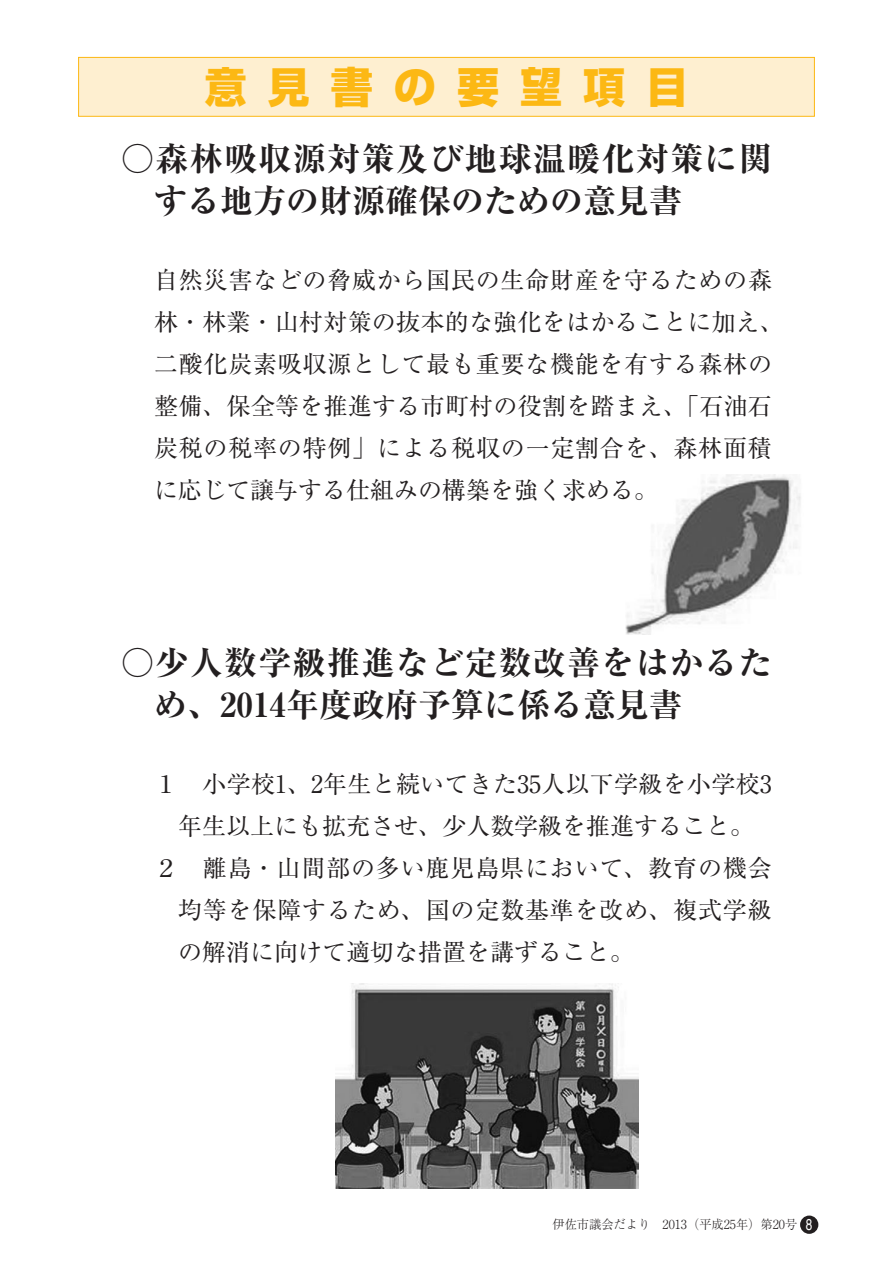
<style>
.page{position:relative;width:893px;height:1263px;background:#fff}
.page>*{position:absolute;margin:0;border:0;box-sizing:border-box;transform-origin:0 0}
.t1{font:800 42px "Shin Go Pr 5";letter-spacing:.5em;color:#fcb814}
.t2{font:700 expanded 33px/42px "Ryumin Pr 6 N";letter-spacing:.04em;color:#231f20}
.t3{font:24px/42px "Ryumin Pr 6 N";letter-spacing:.015em;color:#231f20}
.t4{font:24px "Ryumin Pr 6 N";letter-spacing:.035em;color:#231f20}
.t5{font:15.75px "Helvetica";color:#fff;scale:.75 1}
.t6{font:300 12.45px "Ryumin Pr 5";color:#231f20}
</style>
<div class="page">
<img style="left:625px;top:474px;width:176px;height:160px">
<img style="left:335px;top:983px;width:304px;height:206px">
<div style="left:800px;top:1215px;width:18px;height:19px;background:#231f20;border-radius:50%"></div>
<div style="left:79px;top:57px;width:735px;height:59px;background:#feefd0"></div>
<div style="left:78px;top:57px;width:737px;height:60px;border:1px solid #fcb814"></div>
<h1 class="t1" style="left:205px;top:54px;width:485px">意見書の要望項目</h1>
<h2 class="t2" style="left:154px;top:136px;width:619px;text-indent:-33px">○森林吸収源対策及び地球温暖化対策に関する地方の財源確保のための意見書</h2>
<p class="t3" style="left:154px;top:258px;width:631px">自然災害などの脅威から国民の生命財産を守るための森林・林業・山村対策の抜本的な強化をはかることに加え、二酸化炭素吸収源として最も重要な機能を有する森林の整備、保全等を推進する市町村の役割を踏まえ、「石油石炭税の税率の特例」による税収の一定割合を、森林面積に応じて譲与する仕組みの構築を強く求める。</p>
<h2 class="t2" style="left:154px;top:640px;width:619px;text-indent:-33px">○少人数学級推進など定数改善をはかるため、2014年度政府予算に係る意見書</h2>
<p class="t3" style="left:154px;top:762px;width:619px">１　小学校、1 2年生と続いてきた35人以下学級を小学校3</p>
<p class="t3" style="left:178px;top:804px;width:577px">年生以上にも拡充させ、少人数学級を推進すること。</p>
<p class="t4" style="left:154px;top:849px;width:619px">２　離島・山間部の多い鹿児島県において、教育の機会</p>
<p class="t4" style="left:178px;top:891px;width:595px">均等を保障するため、国の定数基準を改め、複式学級</p>
<p class="t3" style="left:178px;top:930px;width:457px">の解消に向けて適切な措置を講ずること。</p>
<p class="t6" style="left:552px;top:1215px;width:246px">伊佐市議会だより　2013（平成25年）第20号</p>
<p class="t5" style="left:806px;top:1212px;width:10px">8</p>
</div>
